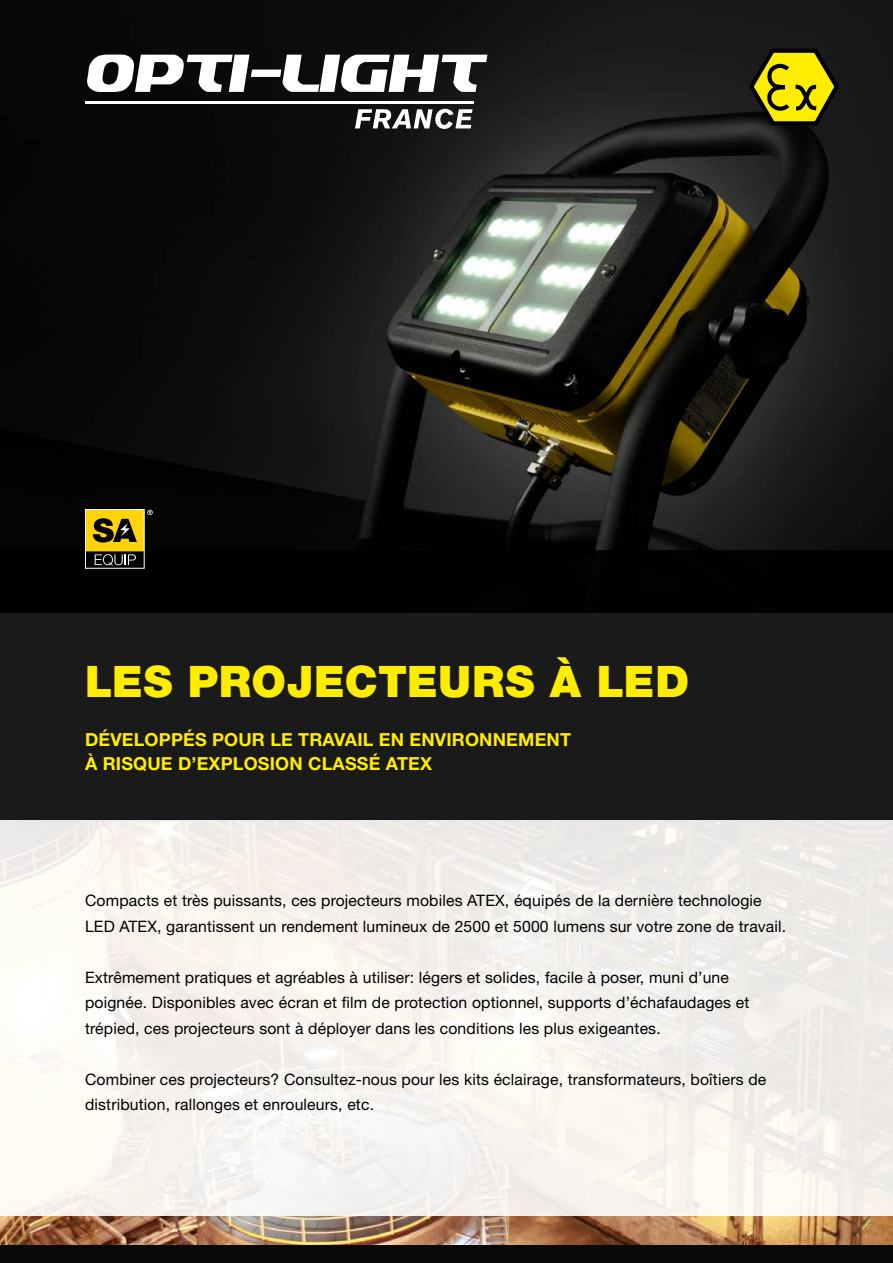
<style>
.page{position:relative;width:893px;height:1263px;background:#fff}
.page>*{position:absolute;margin:0;border:0;box-sizing:border-box;transform-origin:0 0}
.t1{font:900 43.5px "Helvetica Neue LT Std";letter-spacing:.01em;color:#ffed00}
.t2{font:700 18px/24px "Helvetica Neue LT Std";letter-spacing:.01em;color:#ffed00}
.t3{font:15.75px/25.5px "Helvetica Neue LT Std";letter-spacing:.01em;color:#000}
</style>
<div class="page">
<img style="left:0;top:0;width:893px;height:550px">
<img style="left:0;top:1216px;width:893px;height:30px">
<div style="left:0;top:1246px;width:893px;height:17px;background:#080909"></div>
<svg style="left:749px;top:49px;width:90px;height:76px;background:#8a8106"></svg>
<svg style="left:87px;top:55px;width:400px;height:37px"></svg>
<svg style="left:355px;top:109px;width:118px;height:20px"></svg>
<hr style="left:85px;top:101px;width:389px;height:2px;background:#fff">
<div style="left:0;top:550px;width:893px;height:271px;background:linear-gradient(to bottom,#060606,#222)"></div>
<div style="left:0;top:821px;width:893px;height:395px;background:#f6f1ed"></div>
<div style="left:86px;top:551px;width:58px;height:17px;background:#010100"></div>
<svg style="left:87px;top:509px;width:66px;height:57px"></svg>
<div style="left:85px;top:509px;width:60px;height:60px;border:1px solid #fff"></div>
<h1 class="t1" style="left:85px;top:655px;width:606px">LES PROJECTEURS À LED</h1>
<p class="t2" style="left:85px;top:727px;width:487px">DÉVELOPPÉS POUR LE TRAVAIL EN ENVIRONNEMENT<br>À RISQUE D’EXPLOSION CLASSÉ ATEX</p>
<p class="t3" style="left:85px;top:888px;width:703px">Compacts et très puissants, ces projecteurs mobiles ATEX, équipés de la dernière technologie<br>LED ATEX, garantissent un rendement lumineux de 2500 et 5000 lumens sur votre zone de travail.</p>
<p class="t3" style="left:85px;top:964px;width:666px">Extrêmement pratiques et agréables à utiliser: légers et solides, facile à poser, muni d’une poignée. Disponibles avec écran et film de protection optionnel, supports d’échafaudages et trépied, ces projecteurs sont à déployer dans les conditions les plus exigeantes.</p>
<p class="t3" style="left:85px;top:1066px;width:683px">Combiner ces projecteurs? Consultez-nous pour les kits éclairage, transformateurs, boîtiers de distribution, rallonges et enrouleurs, etc.</p>
</div>
